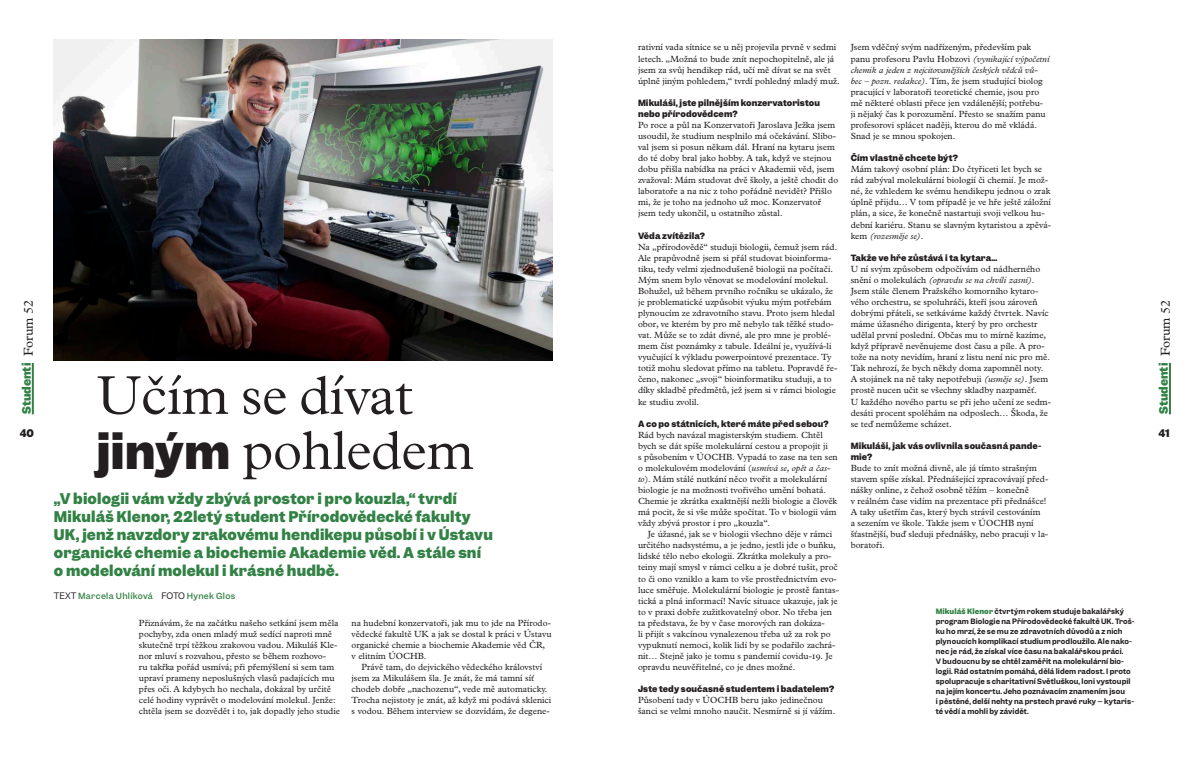
<style>
.page{position:relative;width:1191px;height:766px;background:#fff}
.page>*{position:absolute;margin:0;border:0;box-sizing:border-box;transform-origin:0 0}
.t1{font:300 55px/55px "Plantin Super";color:#231f20}
.t2{font:700 14px/18px "Garnett";letter-spacing:.01em;color:#328145}
.t3{font:700 11px "Garnett";color:#328145}
.t4{font:700 10px "Garnett";color:#231f20}
.t5{font:9px/11.1px "Plantin Super";color:#231f20}
.t6{font:700 8.2px/11.1px "Garnett";letter-spacing:.01em;color:#231f20}
.t7{font:500 8px "Garnett";letter-spacing:.04em;color:#328145}
.t8{font:600 7px/10px "Garnett";letter-spacing:.01em;color:#231f20}
.s1{font-family:"Plantin Super";font-weight:400;font-size:13px;color:#231f20}
.s2{font-family:"Garnett";font-weight:700;font-size:45px}
.s3{font-weight:400;font-size:8.5px;color:#231f20}
.s4{font-style:italic}
.s5{font-weight:700;color:#328145}
</style>
<div class="page">
<img style="left:54px;top:39px;width:499px;height:321px">
<hr style="left:1169px;top:363px;width:2px;height:51px;background:#328145">
<hr style="left:32px;top:363px;width:2px;height:51px;background:#328145">
<p class="t3" style="left:19px;top:414px;width:116px;rotate:-90deg">Studenti <span class="s1">Forum 52</span></p>
<p class="t4" style="left:20px;top:426px;width:16px">40</p>
<h1 class="t1" style="left:96px;top:362px;width:379px">Učím se dívat <span class="s2">jiným</span> pohledem</h1>
<p class="t2" style="left:54px;top:489px;width:440px">„V biologii vám vždy zbývá prostor i pro kouzla,“ tvrdí Mikuláš Klenor, 22letý student Přírodovědecké fakulty UK, jenž navzdory zrakovému hendikepu působí i v Ústavu organické chemie a biochemie Akademie věd. A stále sní o modelování molekul i krásné hudbě.</p>
<p class="t7" style="left:54px;top:590px;width:183px"><span class="s3">TEXT</span> Marcela Uhlíková <span class="s3">FOTO</span> Hynek Glos</p>
<p class="t5" style="left:139px;top:616px;width:203px">Přiznávám, že na začátku našeho setkání jsem měla pochyby, zda onen mladý muž sedící naproti mně skutečně trpí těžkou zrakovou vadou. Mikuláš Kle&shy;nor mluví s rozvahou, přesto se během rozhovo-<br>ru takřka pořád usmívá; při přemýšlení si sem tam upraví prameny neposlušných vlasů padajících mu přes oči. A kdybych ho nechala, dokázal by určitě celé hodiny vyprávět o modelování molekul. Jenže: chtěla jsem se dozvědět i to, jak dopadly jeho studie</p>
<p class="t5" style="left:351px;top:616px;width:201px">na hudební konzervatoři, jak mu to jde na Přírodo&shy;vědecké fakultě UK a jak se dostal k práci v Ústavu organické chemie a biochemie Akademie věd ČR, v elitním ÚOCHB.</p>
<p class="t5" style="left:351px;top:660px;width:201px;text-indent:10px">Právě tam, do dejvického vědeckého království jsem za Mikulášem šla. Je znát, že má tamní síť chodeb dobře „nachozenu“, vede mě automaticky.<br>Trocha nejistoty je znát, až když mi podává sklenici s vodou. Během interview se dozvídám, že degene-</p>
<p class="t5" style="left:638px;top:41px;width:203px">rativní vada sítnice se u něj projevila prvně v sedmi letech. „Možná to bude znít nepochopitelně, ale já jsem za svůj hendikep rád, učí mě dívat se na svět úplně jiným pohledem,“ tvrdí pohledný mladý muž.</p>
<p class="t6" style="left:638px;top:97px;width:183px">Mikuláši, jste pilnějším konzervatoristou nebo přírodovědcem?</p>
<p class="t5" style="left:638px;top:119px;width:202px">Po roce a půl na Konzervatoři Jaroslava Ježka jsem usoudil, že studium nesplnilo má očekávání. Slibo&shy;val jsem si posun někam dál. Hraní na kytaru jsem do té doby bral jako hobby. A tak, když ve stejnou dobu přišla nabídka na práci v Akademii věd, jsem zvažoval: Mám studovat dvě školy, a ještě chodit do laboratoře a na nic z toho pořádně nevidět? Přišlo mi, že je toho na jednoho už moc. Konzervatoř jsem tedy ukončil, u ostatního zůstal.</p>
<p class="t6" style="left:638px;top:230px;width:69px">Věda zvítězila?</p>
<p class="t5" style="left:638px;top:240px;width:201px">Na „přírodovědě“ studuji biologii, čemuž jsem rád.<br>Ale prapůvodně jsem si přál studovat bioinforma&shy;tiku, tedy velmi zjednodušeně biologii na počítači.<br>Mým snem bylo věnovat se modelování molekul.<br>Bohužel, už během prvního ročníku se ukázalo, že je problematické uzpůsobit výuku mým potřebám plynoucím ze zdravotního stavu. Proto jsem hledal obor, ve kterém by pro mě nebylo tak těžké studo&shy;vat. Může se to zdát divné, ale pro mne je problé&shy;mem číst poznámky z tabule. Ideální je, využívá-li vyučující k výkladu powerpointové prezentace. Ty totiž mohu sledovat přímo na tabletu. Popravdě ře&shy;čeno, nakonec „svoji“ bioinformatiku studuji, a to díky skladbě předmětů, jež jsem si v rámci biologie ke studiu zvolil.</p>
<p class="t6" style="left:638px;top:418px;width:192px">A co po státnicích, které máte před sebou?</p>
<p class="t5" style="left:638px;top:428px;width:201px">Rád bych navázal magisterským studiem. Chtěl bych se dát spíše molekulární cestou a propojit ji<br>s působením v ÚOCHB. Vypadá to zase na ten sen o molekulovém modelování (<span class="s4">usmívá se, opět a čas&shy;to</span>). Mám stálé nutkání něco tvořit a molekulární biologie je na možnosti tvořivého umění bohatá.<br>Chemie je zkrátka exaktnější nežli biologie a člověk má pocit, že si vše může spočítat. To v biologii vám vždy zbývá prostor i pro „kouzla“.</p>
<p class="t5" style="left:638px;top:528px;width:202px;text-indent:10px">Je úžasné, jak se v biologii všechno děje v rámci určitého nadsystému, a je jedno, jestli jde o buňku, lidské tělo nebo ekologii. Zkrátka molekuly a pro&shy;teiny mají smysl v rámci celku a je dobré tušit, proč to či ono vzniklo a kam to vše prostřednictvím evo&shy;luce směřuje. Molekulární biologie je prostě fantas&shy;tická a plná informací! Navíc situace ukazuje, jak je to v praxi dobře zužitkovatelný obor. No třeba jen ta představa, že by v čase morových ran dokáza-<br>li přijít s vakcínou vynalezenou třeba už za rok po vypuknutí nemoci, kolik lidí by se podařilo zachrá&shy;nit… Stejně jako je tomu s pandemií covidu-19. Je opravdu neuvěřitelné, co je dnes možné.</p>
<p class="t6" style="left:638px;top:683px;width:198px">Jste tedy současně studentem i badatelem?</p>
<p class="t5" style="left:638px;top:694px;width:199px">Působení tady v ÚOCHB beru jako jedinečnou šanci se velmi mnoho naučit. Nesmírně si jí vážím.</p>
<p class="t5" style="left:850px;top:41px;width:200px">Jsem vděčný svým nadřízeným, především pak panu profesoru Pavlu Hobzovi <span class="s4">(vynikající výpočetní chemik a jeden z nejcitovanějších českých vědců vů&shy;bec – pozn. redakce)</span>. Tím, že jsem studující biolog pracující v laboratoři teoretické chemie, jsou pro mě některé oblasti přece jen vzdálenější; potřebu&shy;ji nějaký čas k porozumění. Přesto se snažím panu profesorovi splácet naději, kterou do mě vkládá.<br>Snad je se mnou spokojen.</p>
<p class="t6" style="left:850px;top:152px;width:109px">Čím vlastně chcete být?</p>
<p class="t5" style="left:850px;top:163px;width:202px">Mám takový osobní plán: Do čtyřiceti let bych se rád zabýval molekulární biologií či chemií. Je mož&shy;né, že vzhledem ke svému hendikepu jednou o zrak úplně přijdu… V tom případě je ve hře ještě záložní plán, a sice, že konečně nastartuji svoji velkou hu&shy;dební kariéru. Stanu se slavným kytaristou a zpěvá&shy;kem <span class="s4">(rozesměje se)</span>.</p>
<p class="t6" style="left:850px;top:252px;width:148px">Takže ve hře zůstává i ta kytara…</p>
<p class="t5" style="left:850px;top:262px;width:202px">U ní svým způsobem odpočívám od nádherného snění o molekulách <span class="s4">(opravdu se na chvíli zasní)</span>.<br>Jsem stále členem Pražského komorního kytaro&shy;vého orchestru, se spoluhráči, kteří jsou zároveň dobrými přáteli, se setkáváme každý čtvrtek. Navíc máme úžasného dirigenta, který by pro orchestr udělal první poslední. Občas mu to mírně kazíme, když přípravě nevěnujeme dost času a píle. A pro&shy;tože na noty nevidím, hraní z listu není nic pro mě.<br>Tak nehrozí, že bych někdy doma zapomněl noty.<br>A stojánek na ně taky nepotřebuji <span class="s4">(usměje se)</span>. Jsem prostě nucen učit se všechny skladby nazpaměť.<br>U každého nového partu se při jeho učení ze sedm&shy;desáti procent spoléhám na odposlech… Škoda, že se teď nemůžeme scházet.</p>
<p class="t6" style="left:850px;top:440px;width:192px">Mikuláši, jak vás ovlivnila současná pande&shy;mie?</p>
<p class="t5" style="left:850px;top:461px;width:199px">Bude to znít možná divně, ale já tímto strašným stavem spíše získal. Přednášející zpracovávají před&shy;nášky online, z čehož osobně těžím – konečně<br>v reálném čase vidím na prezentace při přednášce!<br>A taky ušetřím čas, který bych strávil cestováním<br>a sezením ve škole. Takže jsem v ÚOCHB nyní šťastnější, buď sleduji přednášky, nebo pracuji v la&shy;boratoři.</p>
<p class="t8" style="left:935px;top:606px;width:200px"><span class="s5">Mikuláš Klenor</span> čtvrtým rokem studuje bakalářský program Biologie na Přírodovědecké fakultě UK. Troš&shy;ku ho mrzí, že se mu ze zdravotních důvodů a z nich plynoucích komplikací studium prodloužilo. Ale nako&shy;nec je rád, že získal více času na bakalářskou práci.<br>V budoucnu by se chtěl zaměřit na molekulární bio&shy;logii. Rád ostatním pomáhá, dělá lidem radost. I proto spolupracuje s charitativní Světluškou, loni vystoupil na jejím koncertu. Jeho poznávacím znamením jsou<br>i pěstěné, delší nehty na prstech pravé ruky – kytaris&shy;té vědí a mohli by závidět.</p>
<p class="t3" style="left:1156px;top:414px;width:116px;rotate:-90deg">Studenti <span class="s1">Forum 52</span></p>
<p class="t4" style="left:1158px;top:426px;width:13px">41</p>
</div>
